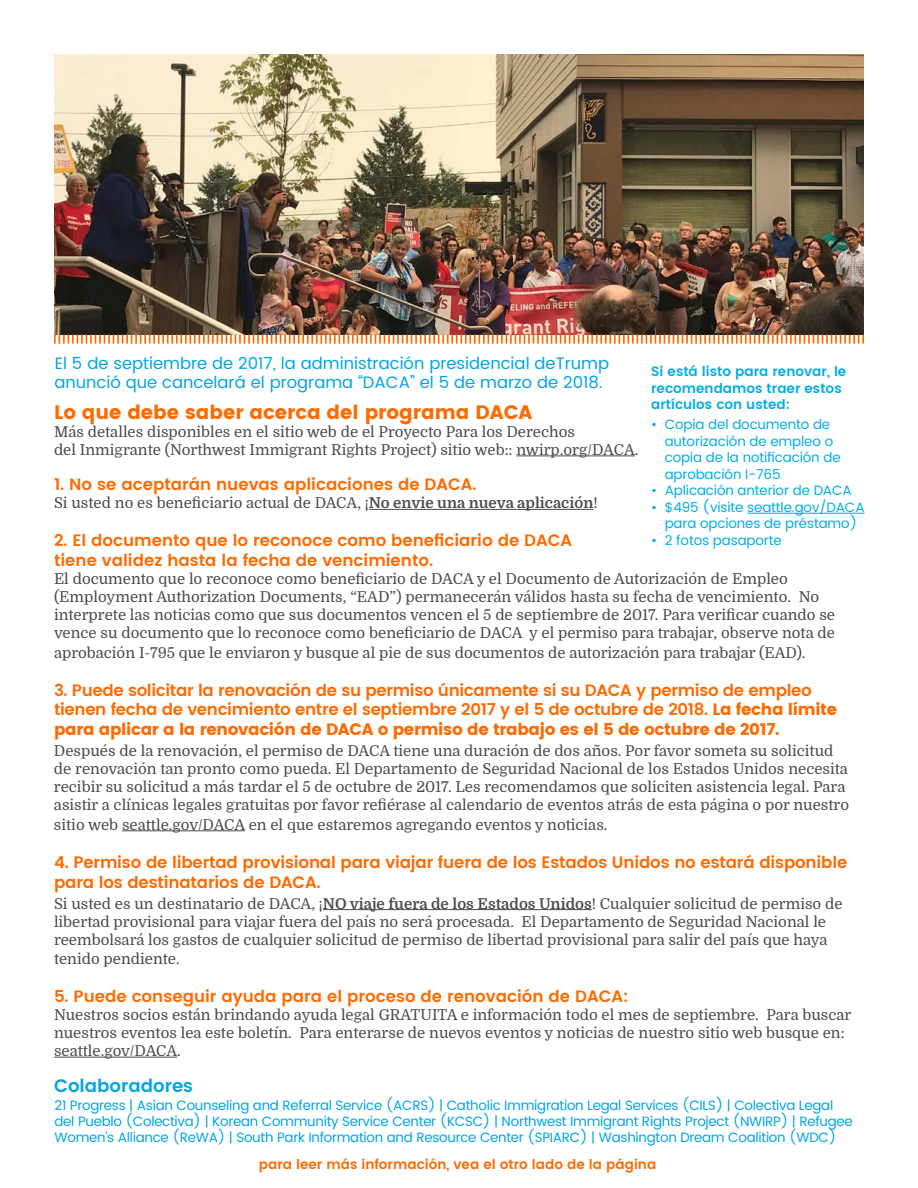
<style>
.page{position:relative;width:918px;height:1188px;background:#fff}
.page>*{position:absolute;margin:0;border:0;box-sizing:border-box;transform-origin:0 0}
.t1{font:19.5px "Poppins";color:#ff6a00}
.Left_Column_Subtext{font:600 18px "Poppins";color:#00a5e3}
.Subhead{font:600 16.5px/19.8px "Poppins";letter-spacing:-.01em;color:#ff6a00}
.Left_Column_Subtext-2{font:16.5px/19.8px "Poppins";color:#00a5e3}
.Subhead-2{font:15px/18px "Domine";color:#4b4c4d}
.t2{font:13.5px/16.2px "Poppins";letter-spacing:-.02em;color:#00a5e3}
.t3{font:13.5px/16.5px "Poppins";letter-spacing:-.01em;color:#00aee6}
.Right_Column_Body{font:600 13.5px/16.5px "Poppins";color:#00aee6}
.Subhead-3{font:600 13.5px "Poppins";color:#ff6a00}
.s1{font-weight:700}
.s2{font-weight:400}
</style>
<div class="page">
<img style="left:54px;top:54px;width:810px;height:281px">
<svg style="left:54px;top:335px;width:810px;height:9px"></svg>
<hr style="left:369px;top:509px;width:224px;height:1px;background:#4b4c4d">
<hr style="left:122px;top:830px;width:123px;height:1px;background:#4b4c4d">
<hr style="left:323px;top:909px;width:269px;height:1px;background:#4b4c4d">
<hr style="left:54px;top:1057px;width:123px;height:1px;background:#4b4c4d">
<hr style="left:516px;top:456px;width:119px;height:1px;background:#4b4c4d">
<hr style="left:747px;top:513px;width:118px;height:1px;background:#00aee6">
<p class="Left_Column_Subtext-2" style="left:54px;top:353px;width:556px">El 5 de septiembre de 2017, la administración presidencial deTrump anunció que cancelará el programa “DACA” el 5 de marzo de 2018.</p>
<p class="Right_Column_Body" style="left:651px;top:364px;width:197px">Si está listo para renovar, le recomendamos traer estos artículos con usted:</p>
<p class="t3" style="left:665px;top:417px;width:177px;text-indent:-14px">• Copia del documento de autorización de empleo o copia de la notificación de aprobación I-765</p>
<p class="t3" style="left:651px;top:483px;width:202px">• Aplicación anterior de DACA</p>
<p class="t3" style="left:651px;top:499px;width:215px;text-align:center">• $495 (visite seattle.gov/DACA para opciones de préstamo)</p>
<p class="t3" style="left:651px;top:532px;width:132px">• 2 fotos pasaporte</p>
<p class="t1" style="left:54px;top:401px;width:480px">Lo que debe saber acerca del programa DACA</p>
<p class="Subhead-2" style="left:54px;top:423px;width:586px">Más detalles disponibles en el sitio web de el Proyecto Para los Derechos<br>del Inmigrante (Northwest Immigrant Rights Project) sitio web:: nwirp.org/DACA.</p>
<p class="Subhead" style="left:54px;top:475px;width:424px">1. No se aceptarán nuevas aplicaciones de DACA.</p>
<p class="Subhead-2" style="left:54px;top:494px;width:545px">Si usted no es beneficiario actual de DACA, ¡<span class="s1">No envie una nueva aplicación</span>!</p>
<p class="Subhead" style="left:54px;top:531px;width:520px">2. El documento que lo reconoce como beneficiario de DACA tiene validez hasta la fecha de vencimiento.</p>
<p class="Subhead-2" style="left:54px;top:570px;width:783px">El documento que lo reconoce como beneficiario de DACA y el Documento de Autorización de Empleo (Employment Authorization Documents, “EAD”) permanecerán válidos hasta su fecha de vencimiento. No interprete las noticias como que sus documentos vencen el 5 de septiembre de 2017. Para verificar cuando se vence su documento que lo reconoce como beneficiario de DACA y el permiso para trabajar, observe nota de</p>
<p class="Subhead-2" style="left:54px;top:644px;width:753px">aprobación I-795 que le enviaron y busque al pie de sus documentos de autorización para trabajar (EAD).</p>
<p class="Subhead" style="left:54px;top:681px;width:785px">3. Puede solicitar la renovación de su permiso únicamente si su DACA y permiso de empleo tienen fecha de vencimiento entre el septiembre 2017 y el 5 de octubre de 2018. <span class="s2">La fecha límite para aplicar a la renovación de DACA o permiso de trabajo es el 5 de octubre de 2017.</span></p>
<p class="Subhead-2" style="left:54px;top:742px;width:797px">Después de la renovación, el permiso de DACA tiene una duración de dos años. Por favor someta su solicitud de renovación tan pronto como pueda. El Departamento de Seguridad Nacional de los Estados Unidos necesita recibir su solicitud a más tardar el 5 de octubre de 2017. Les recomendamos que soliciten asistencia legal. Para asistir a clínicas legales gratuitas por favor refiérase al calendario de eventos atrás de esta página o por nuestro</p>
<p class="Subhead-2" style="left:54px;top:816px;width:555px">sitio web seattle.gov/DACA en el que estaremos agregando eventos y noticias.</p>
<p class="Subhead" style="left:54px;top:853px;width:795px">4. Permiso de libertad provisional para viajar fuera de los Estados Unidos no estará disponible para los destinatarios de DACA.</p>
<p class="Subhead-2" style="left:54px;top:895px;width:790px">Si usted es un destinatario de DACA, ¡<span class="s1">NO viaje fuera de los Estados Unidos</span>! Cualquier solicitud de permiso de libertad provisional para viajar fuera del país no será procesada. El Departamento de Seguridad Nacional le reembolsará los gastos de cualquier solicitud de permiso de libertad provisional para salir del país que haya</p>
<p class="Subhead-2" style="left:54px;top:950px;width:127px">tenido pendiente.</p>
<p class="Subhead" style="left:54px;top:987px;width:576px">5. Puede conseguir ayuda para el proceso de renovación de DACA:</p>
<p class="Subhead-2" style="left:54px;top:1006px;width:799px">Nuestros socios están brindando ayuda legal GRATUITA e información todo el mes de septiembre. Para buscar nuestros eventos lea este boletín. Para enterarse de nuevos eventos y noticias de nuestro sitio web busque en: seattle.gov/DACA.</p>
<p class="Left_Column_Subtext" style="left:54px;top:1073px;width:140px">Colaboradores</p>
<p class="t2" style="left:55px;top:1097px;width:800px">21 Progress | Asian Counseling and Referral Service (ACRS) | Catholic Immigration Legal Services (CILS) | Colectiva Legal del Pueblo (Colectiva) | Korean Community Service Center (KCSC) | Northwest Immigrant Rights Project (NWIRP) | Refugee<br>Women’s Alliance (ReWA) | South Park Information and Resource Center (SPIARC) | Washington Dream Coalition (WDC)</p>
<p class="Subhead-3" style="left:259px;top:1155px;width:399px">para leer más información, vea el otro lado de la página</p>
</div>
